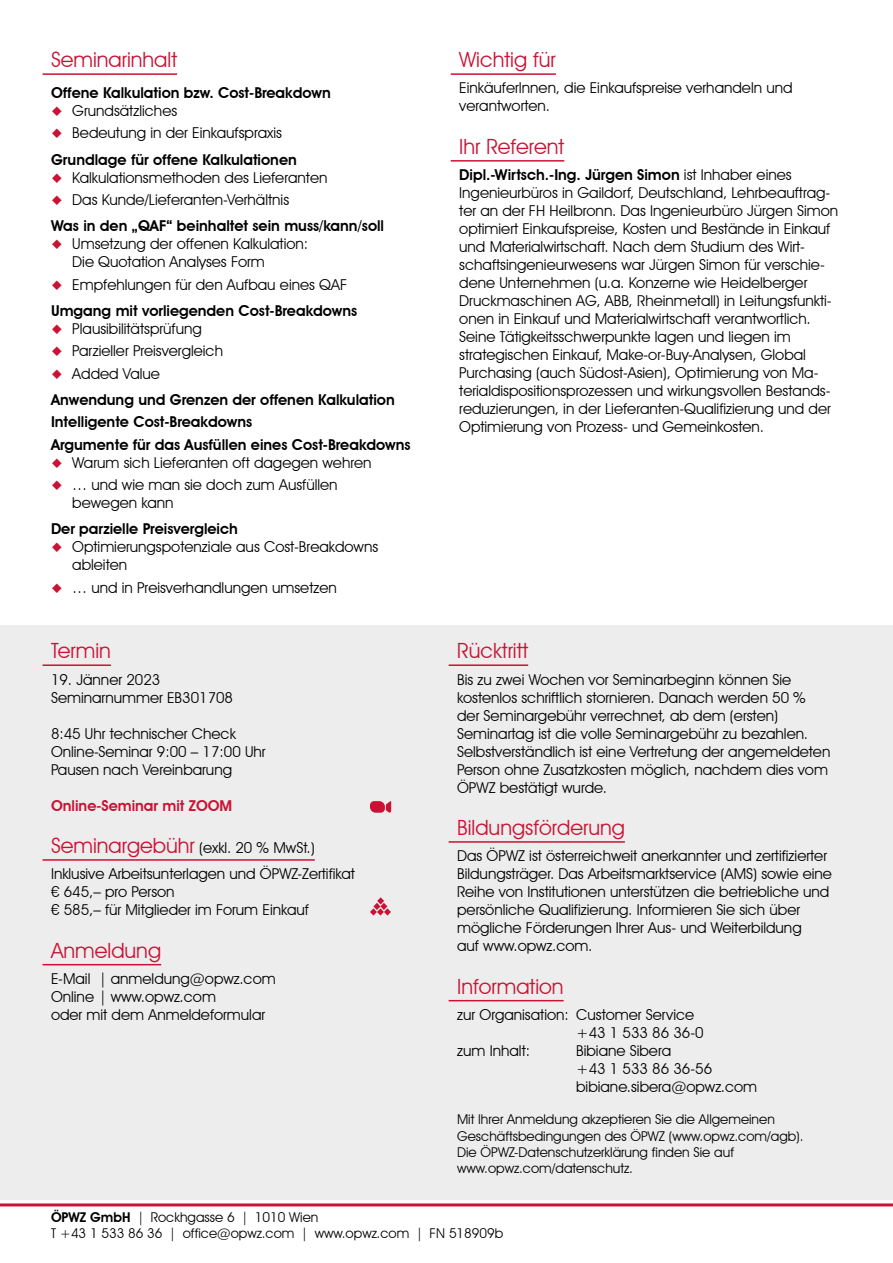
<style>
.page{position:relative;width:893px;height:1263px;background:#fff}
.page>*{position:absolute;margin:0;border:0;box-sizing:border-box;transform-origin:0 0}
.t1{font:21px "Avant Garde IT Cby BT";color:#ca1234}
.t2{font:15px/18px "Avant Garde IT Cby BT";color:#000}
.t3{font:600 15px/26.5px "Avant Garde IT Cby BT";color:#000}
.t4{font:600 15px "Avant Garde IT Cby BT";color:#ca1234}
.t5{font:13.5px/16.2px "Avant Garde IT Cby BT";color:#000}
.s1{color:#ca1234}
.s2{font-weight:400}
.s3{font-size:21px;color:#ca1234}
.s4{font-weight:600}
</style>
<div class="page">
<hr style="left:0;top:1203px;width:893px;height:3px;background:#ca1234">
<div style="left:0;top:625px;width:893px;height:574px;background:#ededed"></div>
<hr style="left:43px;top:664px;width:68px;height:2px;background:#ca1234">
<hr style="left:43px;top:859px;width:272px;height:2px;background:#ca1234">
<hr style="left:43px;top:964px;width:118px;height:1px;background:#ca1234">
<hr style="left:449px;top:664px;width:79px;height:2px;background:#ca1234">
<hr style="left:449px;top:841px;width:176px;height:2px;background:#ca1234">
<hr style="left:449px;top:1000px;width:115px;height:1px;background:#ca1234">
<svg style="left:370px;top:801px;width:21px;height:12px"></svg>
<svg style="left:370px;top:897px;width:21px;height:18px"></svg>
<hr style="left:43px;top:73px;width:134px;height:2px;background:#ca1234">
<hr style="left:451px;top:73px;width:105px;height:2px;background:#ca1234">
<hr style="left:451px;top:160px;width:113px;height:2px;background:#ca1234">
<h1 class="t1" style="left:51px;top:47px;width:128px">Seminarinhalt</h1>
<p class="t3" style="left:51px;top:79px;width:281px">Offene Kalkulation bzw. Cost-Breakdown</p>
<p class="t2" style="left:51px;top:101px;width:128px"><span class="s1">◆</span> Grundsätzliches</p>
<p class="t3" style="left:51px;top:119px;width:247px"><span class="s1">◆</span> <span class="s2">Bedeutung in der Einkaufspraxis<br></span>Grundlage für offene Kalkulationen</p>
<p class="t2" style="left:51px;top:168px;width:278px"><span class="s1">◆</span> Kalkulationsmethoden des Lieferanten</p>
<p class="t3" style="left:51px;top:186px;width:335px"><span class="s1">◆</span> <span class="s2">Das Kunde/Lieferanten-Verhältnis<br></span>Was in den „QAF“ beinhaltet sein muss/kann/soll</p>
<p class="t2" style="left:72px;top:235px;width:237px;text-indent:-21px"><span class="s1">◆</span> Umsetzung der offenen Kalkulation:<br>Die Quotation Analyses Form</p>
<p class="t3" style="left:51px;top:271px;width:308px"><span class="s1">◆</span> <span class="s2">Empfehlungen für den Aufbau eines QAF<br></span>Umgang mit vorliegenden Cost-Breakdowns</p>
<p class="t2" style="left:51px;top:320px;width:152px"><span class="s1">◆</span> Plausibilitätsprüfung</p>
<p class="t2" style="left:51px;top:342px;width:174px"><span class="s1">◆</span> Parzieller Preisvergleich</p>
<p class="t3" style="left:51px;top:360px;width:345px"><span class="s1">◆</span> <span class="s2">Added Value<br></span>Anwendung und Grenzen der offenen Kalkulation</p>
<p class="t3" style="left:51px;top:411px;width:361px;line-height:22.2px">Intelligente Cost-Breakdowns<br>Argumente für das Ausfüllen eines Cost-Breakdowns</p>
<p class="t2" style="left:51px;top:453px;width:322px"><span class="s1">◆</span> Warum sich Lieferanten oft dagegen wehren</p>
<p class="t2" style="left:72px;top:475px;width:267px;text-indent:-21px"><span class="s1">◆</span> … und wie man sie doch zum Ausfüllen bewegen kann</p>
<p class="t3" style="left:51px;top:516px;width:188px">Der parzielle Preisvergleich</p>
<p class="t2" style="left:72px;top:538px;width:307px;text-indent:-21px"><span class="s1">◆</span> Optimierungspotenziale aus Cost-Breakdowns ableiten</p>
<p class="t2" style="left:51px;top:578px;width:287px"><span class="s1">◆</span> … und in Preisverhandlungen umsetzen</p>
<h1 class="t1" style="left:51px;top:638px;width:61px">Termin</h1>
<p class="t2" style="left:51px;top:670px;width:184px">19. Jänner 2023<br>Seminarnummer EB301708</p>
<p class="t2" style="left:51px;top:724px;width:216px">8:45 Uhr technischer Check<br>Online-Seminar 9:00 – 17:00 Uhr<br>Pausen nach Vereinbarung</p>
<p class="t4" style="left:51px;top:796px;width:183px">Online-Seminar mit ZOOM</p>
<p class="t2" style="left:51px;top:834px;width:305px;line-height:26.5px"><span class="s3">Seminargebühr</span> (exkl. 20 % MwSt.)<br>Inklusive Arbeitsunterlagen und ÖPWZ-Zertifikat</p>
<p class="t2" style="left:51px;top:883px;width:259px">€ 645,– pro Person<br>€ 585,– für Mitglieder im Forum Einkauf</p>
<h1 class="t1" style="left:51px;top:937px;width:112px">Anmeldung</h1>
<p class="t2" style="left:51px;top:969px;width:226px">E-Mail | anmeldung@opwz.com<br>Online | www.opwz.com<br>oder mit dem Anmeldeformular</p>
<h1 class="t1" style="left:459px;top:47px;width:98px">Wichtig für</h1>
<p class="t2" style="left:459px;top:79px;width:335px">EinkäuferInnen, die Einkaufspreise verhandeln und verantworten.</p>
<h1 class="t1" style="left:459px;top:133px;width:107px">Ihr Referent</h1>
<p class="t2" style="left:459px;top:166px;width:380px"><span class="s4">Dipl.-Wirtsch.-Ing. Jürgen Simon</span> ist Inhaber eines Ingenieurbüros in Gaildorf, Deutschland, Lehrbeauftrag&shy;ter an der FH Heilbronn. Das Ingenieurbüro Jürgen Simon optimiert Einkaufspreise, Kosten und Bestände in Einkauf und Materialwirtschaft. Nach dem Studium des Wirt&shy;schaftsingenieurwesens war Jürgen Simon für verschie&shy;dene Unternehmen (u.a. Konzerne wie Heidelberger Druckmaschinen AG, ABB, Rheinmetall) in Leitungsfunkti&shy;onen in Einkauf und Materialwirtschaft verantwortlich.<br>Seine Tätigkeitsschwerpunkte lagen und liegen im strategischen Einkauf, Make-or-Buy-Analysen, Global Purchasing (auch Südost-Asien), Optimierung von Ma&shy;terialdispositionsprozessen und wirkungsvollen Bestands&shy;reduzierungen, in der Lieferanten-Qualifizierung und der Optimierung von Prozess- und Gemeinkosten.</p>
<h1 class="t1" style="left:457px;top:638px;width:73px">Rücktritt</h1>
<p class="t2" style="left:457px;top:670px;width:375px">Bis zu zwei Wochen vor Seminarbeginn können Sie kostenlos schriftlich stornieren. Danach werden 50 % der Seminargebühr verrechnet, ab dem (ersten)<br>Seminartag ist die volle Seminargebühr zu bezahlen.<br>Selbstverständlich ist eine Vertretung der angemeldeten Person ohne Zusatzkosten möglich, nachdem dies vom ÖPWZ bestätigt wurde.</p>
<h1 class="t1" style="left:457px;top:814px;width:169px">Bildungsförderung</h1>
<p class="t2" style="left:457px;top:847px;width:376px">Das ÖPWZ ist österreichweit anerkannter und zertifizierter Bildungsträger. Das Arbeitsmarktservice (AMS) sowie eine Reihe von Institutionen unterstützen die betriebliche und persönliche Qualifizierung. Informieren Sie sich über mögliche Förderungen Ihrer Aus- und Weiterbildung<br>auf www.opwz.com.</p>
<h1 class="t1" style="left:457px;top:973px;width:108px">Information</h1>
<p class="t2" style="left:457px;top:1005px;width:239px">zur Organisation: Customer Service</p>
<p class="t2" style="left:576px;top:1023px;width:129px">+43 1 533 86 36-0</p>
<p class="t2" style="left:457px;top:1041px;width:74px">zum Inhalt:</p>
<p class="t2" style="left:576px;top:1041px;width:183px">Bibiane Sibera<br>+43 1 533 86 36-56 bibiane.sibera@opwz.com</p>
<p class="t5" style="left:457px;top:1111px;width:348px">Mit Ihrer Anmeldung akzeptieren Sie die Allgemeinen Geschäftsbedingungen des ÖPWZ (www.opwz.com/agb).<br>Die ÖPWZ-Datenschutzerklärung finden Sie auf www.opwz.com/datenschutz.</p>
<p class="t5" style="left:51px;top:1209px;width:454px"><span class="s4">ÖPWZ GmbH</span> | Rockhgasse 6 | 1010 Wien<br>T +43 1 533 86 36 | office@opwz.com | www.opwz.com | FN 518909b</p>
</div>
